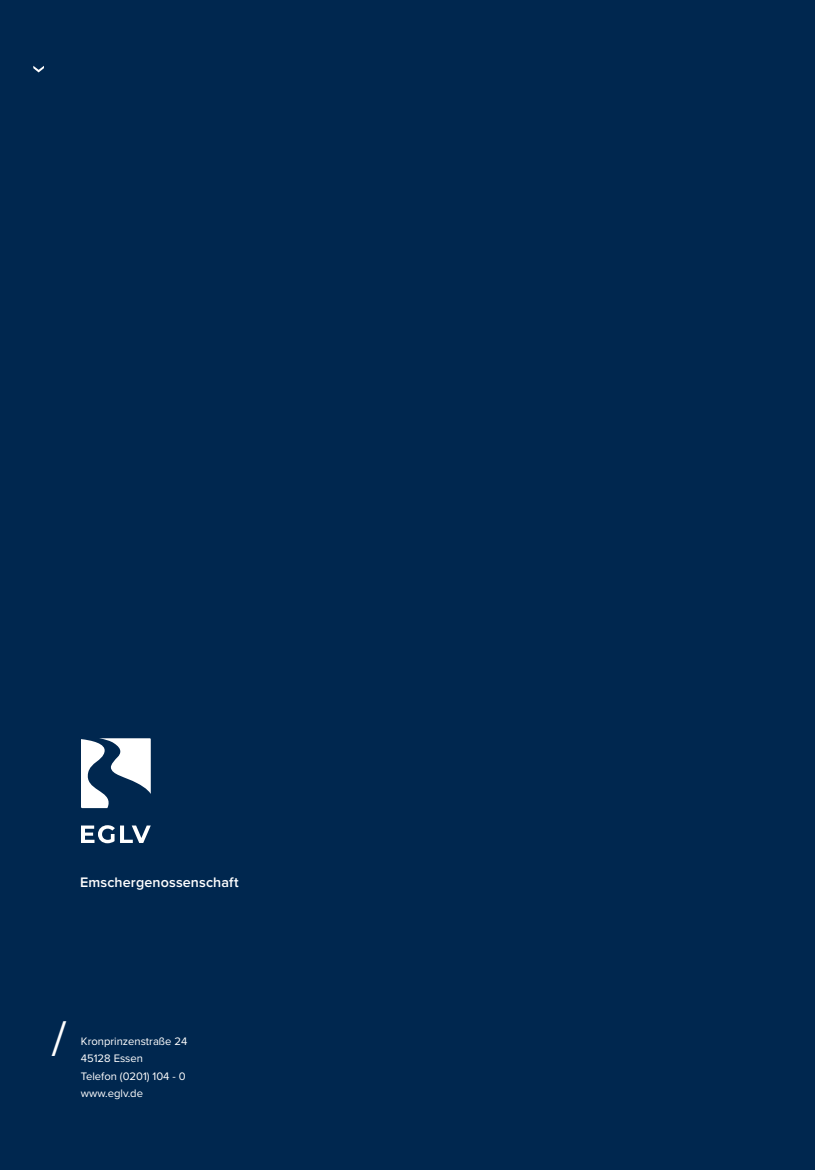
<style>
.page{position:relative;width:815px;height:1170px;background:#fff}
.page>*{position:absolute;margin:0;border:0;box-sizing:border-box;transform-origin:0 0}
.t1{font:49.12px "Proxima Nova";color:#fff}
.t2{font:600 14.25px "Proxima Nova";letter-spacing:.01em;color:#fff}
.t3{font:11.25px/17.5px "Proxima Nova";color:#fff}
</style>
<div class="page">
<div style="left:0;top:0;width:815px;height:1169px;background:#00274f"></div>
<svg style="left:81px;top:825px;width:70px;height:18px"></svg>
<svg style="left:81px;top:738px;width:70px;height:70px"></svg>
<svg style="left:33px;top:66px;width:11px;height:6px"></svg>
<p class="t2" style="left:80px;top:872px;width:160px">Emschergenossenschaft</p>
<h1 class="t1" style="left:52px;top:1001px;width:16px">/</h1>
<p class="t3" style="left:81px;top:1031px;width:108px">Kronprinzenstraße 24<br>45128 Essen<br>Telefon (0201) 104 - 0 www.eglv.de</p>
</div>
